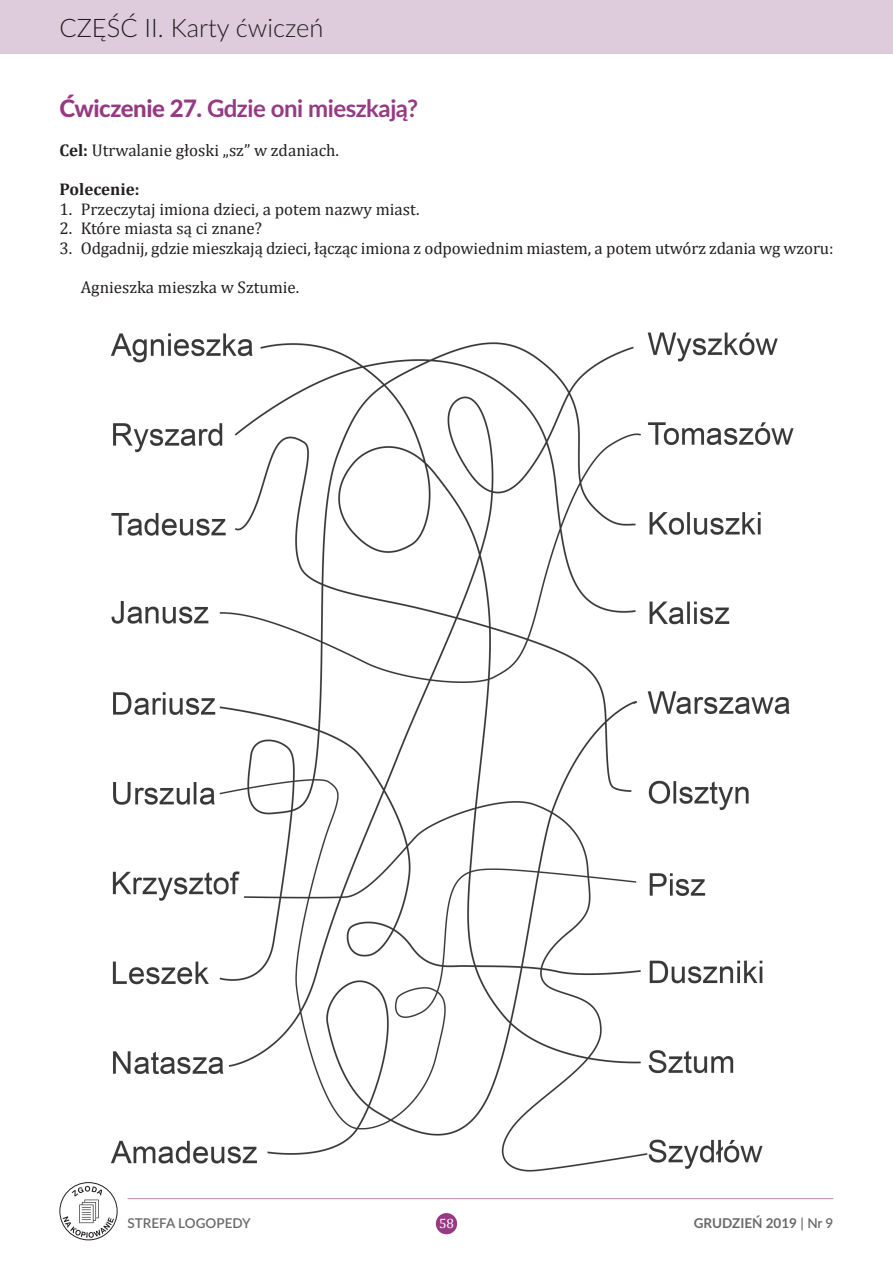
<style>
.page{position:relative;width:893px;height:1263px;background:#fff}
.page>*{position:absolute;margin:0;border:0;box-sizing:border-box;transform-origin:0 0}
.t1{font:300 25.5px "Lato";color:#231f20}
.t2{font:700 24px "Lato";letter-spacing:-.02em;color:#953a83}
.t3{font:16.95px "Cambria";color:#231f20}
.t4{font:700 16.95px "Cambria";color:#231f20}
.t5{font:700 13.5px "Lato";color:#69696c}
.t6{font:600 13.5px "Lato";color:#69696c}
.t7{font:13.5px "Cambria";color:#fff}
.s1{font-weight:800}
.s2{font-weight:700}
.s3{font-weight:600}
</style>
<div class="page">
<div style="left:0;top:0;width:893px;height:54px;background:#decbdc"></div>
<div style="left:436px;top:1213px;width:21px;height:21px;background:#953a83;border-radius:50%"></div>
<hr style="left:128px;top:1198px;width:705px;height:1px;background:#bf92b6">
<div style="left:59px;top:1182px;width:59px;height:58px;border:1px solid #231f20;border-radius:50%"></div>
<svg style="left:63px;top:1186px;width:51px;height:52px"></svg>
<img style="left:111px;top:332px;width:683px;height:840px">
<h1 class="t1" style="left:59px;top:10px;width:266px">CZĘŚĆ II. Karty ćwiczeń</h1>
<h2 class="t2" style="left:59px;top:91px;width:360px"><span class="s1">Ćwiczenie 27.</span> Gdzie oni mieszkają?</h2>
<p class="t3" style="left:59px;top:140px;width:281px"><span class="s2">Cel:</span> Utrwalanie głoski „sz” w zdaniach.</p>
<p class="t4" style="left:59px;top:179px;width:81px">Polecenie:</p>
<p class="t3" style="left:59px;top:199px;width:362px">1. Przeczytaj imiona dzieci, a potem nazwy miast.</p>
<p class="t3" style="left:59px;top:218px;width:204px">2. Które miasta są ci znane?</p>
<p class="t3" style="left:59px;top:238px;width:775px">3. Odgadnij, gdzie mieszkają dzieci, łącząc imiona z odpowiednim miastem, a potem utwórz zdania wg wzoru:</p>
<p class="t3" style="left:81px;top:277px;width:220px">Agnieszka mieszka w Sztumie.</p>
<p class="t6" style="left:128px;top:1213px;width:125px">STREFA LOGOPEDY</p>
<p class="t7" style="left:439px;top:1215px;width:16px">58</p>
<p class="t5" style="left:694px;top:1213px;width:141px">GRUDZIEŃ 2019 <span class="s3">| Nr 9</span></p>
</div>
